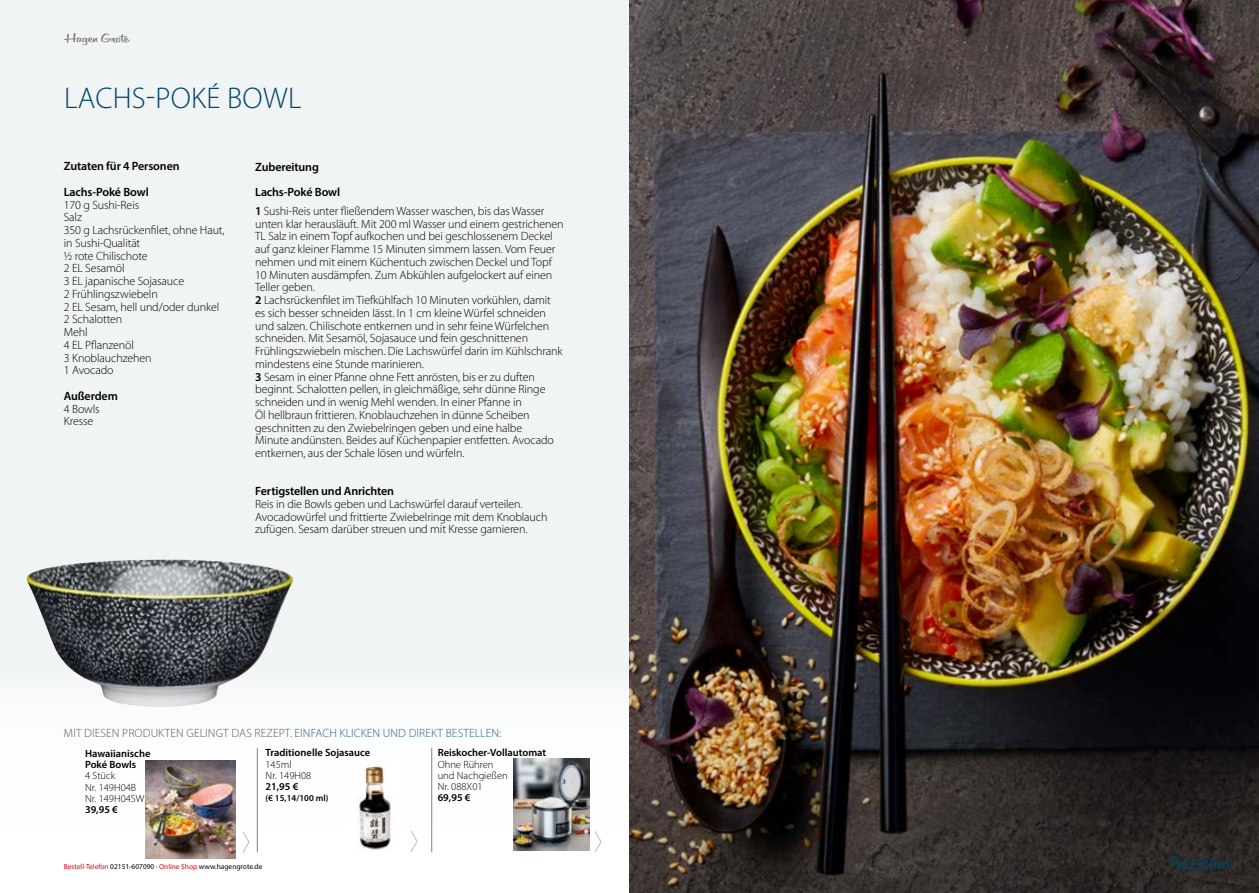
<style>
.page{position:relative;width:1259px;height:893px;background:#fff}
.page>*{position:absolute;margin:0;border:0;box-sizing:border-box;transform-origin:0 0}
.t1{font:300 30px "Myriad Pro";letter-spacing:.01em;color:#004565}
.t2{font:17.4px "Oregano";letter-spacing:-.01em;color:#004565}
.t3{font:300 12px/12.8px "Myriad Pro";letter-spacing:-.01em;color:#000}
.t4{font:600 12px/25.5px "Myriad Pro";letter-spacing:-.01em;color:#000}
.t5{font:300 12px "Myriad Pro";letter-spacing:.01em;color:#575756}
.t6{font:600 10.5px/11.2px "Myriad Pro";color:#000}
.t7{font:300 10.5px/11.2px "Myriad Pro";color:#000}
.t8{font:600 9px "Myriad Pro";color:#000}
.t9{font:7.35px "Myriad Pro";color:#000}
.s1{font-weight:600}
.s2{color:#265f7e}
.s3{color:#e30613}
</style>
<div class="page">
<div style="left:0;top:0;width:887px;height:893px;background:#f0f4f5"></div>
<div style="left:0;top:663px;width:1259px;height:230px;background:#fff"></div>
<img style="left:629px;top:0;width:630px;height:893px">
<hr style="left:257px;top:748px;width:1px;height:104px;background:#7d8386">
<hr style="left:431px;top:748px;width:1px;height:104px;background:#7d8386">
<svg style="left:594px;top:831px;width:8px;height:22px"></svg>
<img style="left:357px;top:762px;width:36px;height:88px">
<svg style="left:410px;top:831px;width:8px;height:21px"></svg>
<img style="left:513px;top:759px;width:76px;height:91px">
<img style="left:146px;top:760px;width:89px;height:99px">
<svg style="left:242px;top:831px;width:8px;height:22px"></svg>
<img style="left:27px;top:559px;width:267px;height:148px">
<svg style="left:64px;top:33px;width:66px;height:12px"></svg>
<h1 class="t1" style="left:64px;top:80px;width:239px">LACHS-POKÉ BOWL</h1>
<p class="t4" style="left:64px;top:153px;width:117px">Zutaten für 4 Personen<br>Lachs-Poké Bowl</p>
<p class="t3" style="left:64px;top:198px;width:162px">170 g Sushi-Reis<br>Salz<br>350 g Lachsrückenfilet, ohne Haut, in Sushi-Qualität<br>½ rote Chilischote<br>2 EL Sesamöl<br>3 EL japanische Sojasauce<br>2 Frühlingszwiebeln<br>2 EL Sesam, hell und/oder dunkel<br>2 Schalotten<br>Mehl<br>4 EL Pflanzenöl<br>3 Knoblauchzehen<br>1 Avocado</p>
<p class="t4" style="left:64px;top:383px;width:56px">Außerdem</p>
<p class="t3" style="left:64px;top:402px;width:37px">4 Bowls<br>Kresse</p>
<p class="t4" style="left:255px;top:153px;width:86px">Zubereitung<br>Lachs-Poké Bowl</p>
<p class="t3" style="left:255px;top:204px;width:310px"><span class="s1">1</span> Sushi-Reis unter fließendem Wasser waschen, bis das Wasser unten klar herausläuft. Mit 200 ml Wasser und einem gestrichenen TL Salz in einem Topf aufkochen und bei geschlossenem Deckel auf ganz kleiner Flamme 15 Minuten simmern lassen. Vom Feuer nehmen und mit einem Küchentuch zwischen Deckel und Topf 10 Minuten ausdämpfen. Zum Abkühlen aufgelockert auf einen Teller geben.<br><span class="s1">2</span> Lachsrückenfilet im Tiefkühlfach 10 Minuten vorkühlen, damit es sich besser schneiden lässt. In 1 cm kleine Würfel schneiden und salzen. Chilischote entkernen und in sehr feine Würfelchen schneiden. Mit Sesamöl, Sojasauce und fein geschnittenen Frühlingszwiebeln mischen. Die Lachswürfel darin im Kühlschrank mindestens eine Stunde marinieren.<br><span class="s1">3</span> Sesam in einer Pfanne ohne Fett anrösten, bis er zu duften beginnt. Schalotten pellen, in gleichmäßige, sehr dünne Ringe schneiden und in wenig Mehl wenden. In einer Pfanne in<br>Öl hellbraun frittieren. Knoblauchzehen in dünne Scheiben geschnitten zu den Zwiebelringen geben und eine halbe<br>Minute andünsten. Beides auf Küchenpapier entfetten. Avocado entkernen, aus der Schale lösen und würfeln.</p>
<p class="t4" style="left:255px;top:478px;width:140px">Fertigstellen und Anrichten</p>
<p class="t3" style="left:255px;top:497px;width:294px">Reis in die Bowls geben und Lachswürfel darauf verteilen.<br>Avocadowürfel und frittierte Zwiebelringe mit dem Knoblauch zufügen. Sesam darüber streuen und mit Kresse garnieren.</p>
<p class="t5" style="left:64px;top:726px;width:439px">MIT DIESEN PRODUKTEN GELINGT DAS REZEPT. <span class="s2">EINFACH KLICKEN UND DIREKT BESTELLEN:</span></p>
<p class="t6" style="left:85px;top:747px;width:67px">Hawaiianische<br>Poké Bowls</p>
<p class="t7" style="left:85px;top:770px;width:61px">4 Stück<br>Nr. 149H04B<br>Nr. 149H04SW</p>
<p class="t6" style="left:85px;top:804px;width:34px">39,95 €</p>
<p class="t6" style="left:265px;top:747px;width:106px">Traditionelle Sojasauce</p>
<p class="t7" style="left:265px;top:758px;width:47px">145ml<br>Nr. 149H08</p>
<p class="t6" style="left:265px;top:781px;width:34px">21,95 €</p>
<p class="t8" style="left:265px;top:792px;width:64px">(€ 15,14/100 ml)</p>
<p class="t6" style="left:438px;top:747px;width:110px">Reiskocher-Vollautomat</p>
<p class="t7" style="left:438px;top:758px;width:72px">Ohne Rühren und Nachgießen<br>Nr. 088X01</p>
<p class="t6" style="left:438px;top:792px;width:34px">69,95 €</p>
<p class="t9" style="left:64px;top:862px;width:200px"><span class="s3">Bestell-Telefon</span> 02151-607090 · <span class="s3">Online Shop</span> www.hagengrote.de</p>
<h2 class="t2" style="left:1169px;top:852px;width:62px">Poké Bowl</h2>
</div>
